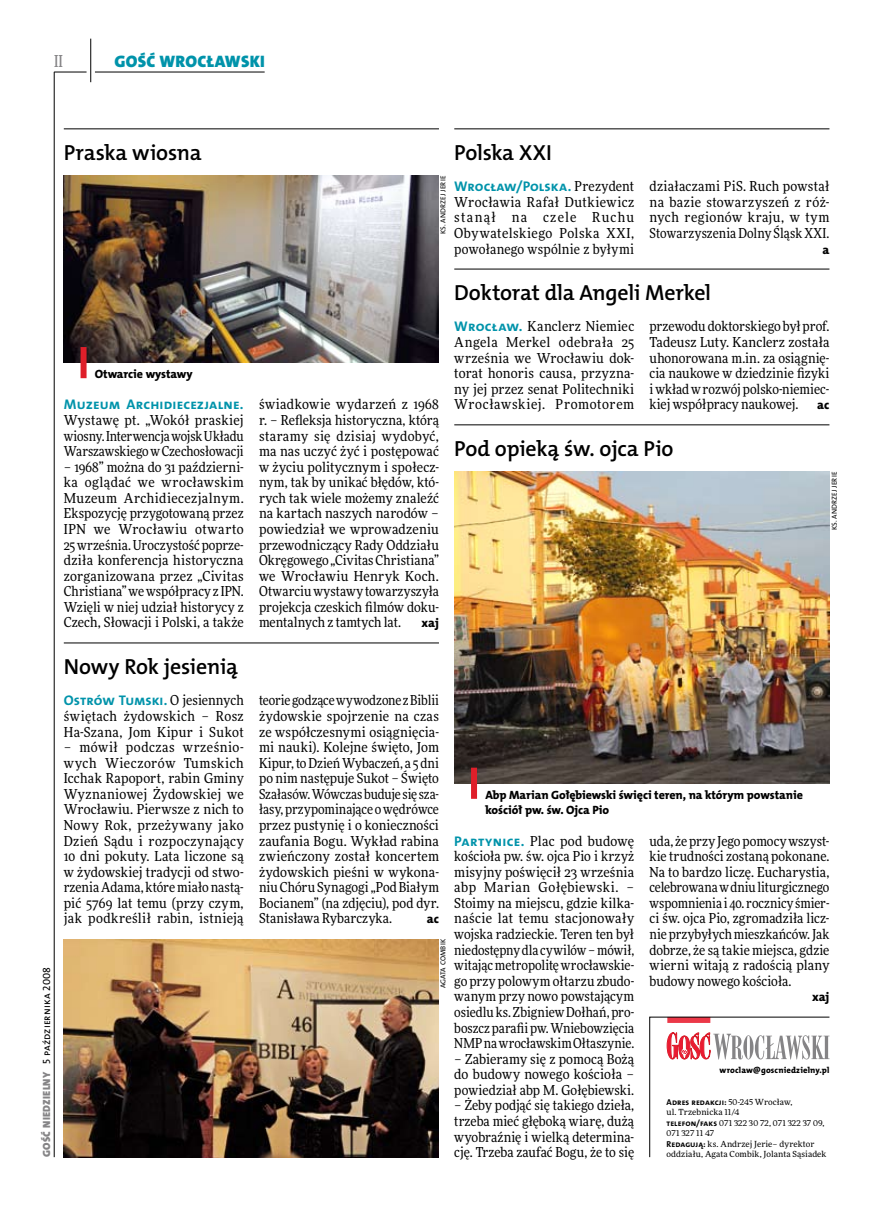
<style>
.page{position:relative;width:872px;height:1221px;background:#fff}
.page>*{position:absolute;margin:0;border:0;box-sizing:border-box;transform-origin:0 0}
.t1{font:21.9px "The Mix HP6 Se Bld";letter-spacing:-.01em;color:#000}
.t2{font:16.65px "The Mix HP9 Blk";letter-spacing:.02em;color:#0093aa}
.t3{font:500 16.5px "Freeday Narrow";color:#858486;scale:.9 1}
.t4{font:13.95px "The Mix HP7 Bld";letter-spacing:.005em;color:#0093aa}
.t5{font:13.8px/15.6px "Freeday Narrow News";letter-spacing:.01em;color:#000;text-align:justify}
.t6{font:12.45px "The Mix HP8 Ex Bld";color:#000}
.t7{font:12px/15.6px "The Mix HP8 Ex Bld";letter-spacing:-.005em;color:#000}
.t8{font:10.5px "The Mix HP5 Plain";letter-spacing:.01em;color:#000}
.t9{font:8.55px "The Mix HP7 Bld";letter-spacing:.005em;color:#000}
.t10{font:8.55px "The Mix HP8 Ex Bld";letter-spacing:.02em;color:#000}
.t11{font:8.4px/10.5px "Freeday News";letter-spacing:.01em;color:#000}
.t12{font:7.2px "The Mix HP5 Plain";letter-spacing:.025em;color:#000}
.s1{font-family:"Freeday Narrow News";font-size:13.8px;color:#000}
.s2{font-family:"The Mix HP9 Blk";color:#858486}
.s3{font-family:"The Mix HP7 Bld";font-size:13.95px;color:#0093aa}
.s4{font-family:"Freeday News";font-size:8.4px}
.s5{font-family:"The Mix HP7 Bld";font-size:8.55px}
</style>
<div class="page">
<hr style="left:54px;top:72px;width:1px;height:1085px;background:#000">
<hr style="left:90px;top:39px;width:1px;height:43px;background:#000">
<hr style="left:54px;top:72px;width:33px;height:1px;background:#000">
<hr style="left:95px;top:72px;width:170px;height:1px;background:#000">
<svg style="left:649px;top:1016px;width:181px;height:141px"></svg>
<hr style="left:454px;top:424px;width:375px;height:1px;background:#000">
<hr style="left:64px;top:129px;width:375px;height:1px;background:#000">
<hr style="left:64px;top:642px;width:375px;height:1px;background:#000">
<hr style="left:454px;top:129px;width:375px;height:1px;background:#000">
<hr style="left:454px;top:269px;width:375px;height:1px;background:#000">
<img style="left:64px;top:176px;width:375px;height:186px">
<div style="left:81px;top:347px;width:6px;height:31px;background:#df1f2a"></div>
<img style="left:454px;top:471px;width:375px;height:312px">
<img style="left:63px;top:939px;width:376px;height:217px">
<div style="left:471px;top:767px;width:6px;height:31px;background:#df1f2a"></div>
<p class="t3" style="left:54px;top:50px;width:11px">II</p>
<p class="t2" style="left:114px;top:50px;width:152px">GOŚĆ WROCŁAWSKI</p>
<h1 class="t1" style="left:64px;top:139px;width:139px">Praska wiosna</h1>
<p class="t7" style="left:95px;top:366px;width:99px">Otwarcie wystawy</p>
<p class="t4" style="left:64px;top:395px;width:181px">Muzeum Archidiecezjalne.</p>
<p class="t5" style="left:64px;top:412px;width:181px">Wystawę pt. „Wokół praskiej wiosny. Interwencja wojsk Układu Warszawskiego w Czechosłowacji</p>
<p class="t5" style="left:64px;top:459px;width:181px">– 1968” można do 31 październi&shy;ka oglądać we wrocławskim Muzeum Archidiecezjalnym.<br>Ekspozycję przygotowaną przez IPN we Wrocławiu otwarto 25 września. Uroczystość poprze&shy;dziła konferencja historyczna zorganizowana przez „Civitas Christiana” we współpracy z IPN.<br>Wzięli w niej udział historycy z Czech, Słowacji i Polski, a także</p>
<h1 class="t1" style="left:64px;top:652px;width:176px">Nowy Rok jesienią</h1>
<p class="t4" style="left:64px;top:691px;width:181px">Ostrów Tumski. <span class="s1">O jesiennych</span></p>
<p class="t5" style="left:64px;top:708px;width:181px">świętach żydowskich – Rosz<br>Ha-Szana, Jom Kipur i Sukot</p>
<p class="t5" style="left:64px;top:739px;width:181px">– mówił podczas wrześnio&shy;wych Wieczorów Tumskich Icchak Rapoport, rabin Gminy Wyznaniowej Żydowskiej we Wrocławiu. Pierwsze z nich to Nowy Rok, przeżywany jako Dzień Sądu i rozpoczynający 10 dni pokuty. Lata liczone są w żydowskiej tradycji od stwo&shy;rzenia Adama, które miało nastą&shy;pić 5769 lat temu (przy czym, jak podkreślił rabin, istnieją</p>
<p class="t8" style="left:40px;top:1156px;width:192px;rotate:-90deg"><span class="s2">GOŚĆ NIEDZIELNY</span> 5 października 2008</p>
<p class="t12" style="left:438px;top:234px;width:59px;rotate:-90deg">ks. Andrzej Jerie</p>
<p class="t5" style="left:259px;top:396px;width:181px">świadkowie wydarzeń z 1968 r. – Refleksja historyczna, którą staramy się dzisiaj wydobyć, ma nas uczyć żyć i postępować w życiu politycznym i społecz&shy;nym, tak by unikać błędów, któ&shy;rych tak wiele możemy znaleźć na kartach naszych narodów – powiedział we wprowadzeniu przewodniczący Rady Oddziału Okręgowego „Civitas Christiana” we Wrocławiu Henryk Koch.<br>Otwarciu wystawy towarzyszyła projekcja czeskich filmów doku&shy;mentalnych z tamtych lat.</p>
<p class="t6" style="left:421px;top:615px;width:19px">xaj</p>
<h1 class="t1" style="left:454px;top:139px;width:99px">Polska XXI</h1>
<p class="t4" style="left:454px;top:177px;width:181px">Wrocław/Polska. <span class="s1">Prezydent</span></p>
<p class="t5" style="left:454px;top:194px;width:181px">Wrocławia Rafał Dutkiewicz stanął na czele Ruchu Obywatelskiego Polska XXI, powołanego wspólnie z byłymi</p>
<p class="t5" style="left:649px;top:178px;width:181px">działaczami PiS. Ruch powstał na bazie stowarzyszeń z róż&shy;nych regionów kraju, w tym Stowarzyszenia Dolny Śląsk XXI.</p>
<p class="t6" style="left:822px;top:241px;width:8px">a</p>
<h1 class="t1" style="left:454px;top:279px;width:258px">Doktorat dla Angeli Merkel</h1>
<p class="t5" style="left:454px;top:318px;width:181px"><span class="s3">Wrocław.</span> Kanclerz Niemiec Angela Merkel odebrała 25 września we Wrocławiu dok&shy;torat honoris causa, przyzna&shy;ny jej przez senat Politechniki Wrocławskiej. Promotorem</p>
<p class="t5" style="left:649px;top:318px;width:181px">przewodu doktorskiego był prof.<br>Tadeusz Luty. Kanclerz została uhonorowana m.in. za osiągnię&shy;cia naukowe w dziedzinie fizyki i wkład w rozwój polsko-niemiec&shy;kiej współpracy naukowej.</p>
<p class="t6" style="left:817px;top:397px;width:14px">ac</p>
<h1 class="t1" style="left:454px;top:434px;width:221px">Pod opieką św. ojca Pio</h1>
<p class="t12" style="left:830px;top:529px;width:59px;rotate:-90deg">ks. Andrzej Jerie</p>
<p class="t5" style="left:259px;top:692px;width:181px">teorie godzące wywodzone zBiblii żydowskie spojrzenie na czas ze współczesnymi osiągnięcia&shy;mi nauki). Kolejne święto, Jom Kipur, to Dzień Wybaczeń, a 5 dni po nim następuje Sukot – Święto Szałasów. Wówczas buduje się sza&shy;łasy, przypominające owędrówce przez pustynię i o konieczności zaufania Bogu. Wykład rabina zwieńczony został koncertem żydowskich pieśni w wykona&shy;niu Chóru Synagogi „Pod Białym Bocianem” (na zdjęciu), pod dyr.<br>Stanisława Rybarczyka.</p>
<p class="t6" style="left:427px;top:911px;width:14px">ac</p>
<p class="t12" style="left:438px;top:988px;width:51px;rotate:-90deg">agata combik</p>
<p class="t7" style="left:485px;top:787px;width:319px">Abp Marian Gołębiewski święci teren, na którym powstanie kościół pw. św. Ojca Pio</p>
<p class="t5" style="left:454px;top:832px;width:181px"><span class="s3">Partynice.</span> Plac pod budowę kościoła pw. św. ojca Pio i krzyż misyjny poświęcił 23 września abp Marian Gołębiewski. – Stoimy na miejscu, gdzie kilka&shy;naście lat temu stacjonowały wojska radzieckie. Teren ten był niedostępny dla cywilów – mówił, witając metropolitę wrocławskie&shy;go przy polowym ołtarzu zbudo&shy;wanym przy nowo powstającym osiedlu ks. Zbigniew Dołhań, pro&shy;boszcz parafii pw. Wniebowzięcia NMP na wrocławskim Ołtaszynie.</p>
<p class="t5" style="left:454px;top:1050px;width:181px">– Zabieramy się z pomocą Bożą do budowy nowego kościoła – powiedział abp M. Gołębiewski.</p>
<p class="t5" style="left:454px;top:1097px;width:181px">– Żeby podjąć się takiego dzieła, trzeba mieć głęboką wiarę, dużą wyobraźnię i wielką determina&shy;cję. Trzeba zaufać Bogu, że to się</p>
<p class="t5" style="left:649px;top:832px;width:181px">uda, że przy Jego pomocy wszyst&shy;kie trudności zostaną pokonane.<br>Na to bardzo liczę. Eucharystia, celebrowana w dniu liturgicznego wspomnienia i 40. rocznicy śmier&shy;ci św. ojca Pio, zgromadziła licz&shy;nie przybyłych mieszkańców. Jak dobrze, że są takie miejsca, gdzie wierni witają z radością plany budowy nowego kościoła.</p>
<p class="t6" style="left:812px;top:989px;width:19px">xaj</p>
<p class="t10" style="left:719px;top:1064px;width:111px">wroclaw@goscniedzielny.pl</p>
<p class="t9" style="left:666px;top:1096px;width:127px">Adres redakcji: <span class="s4">50-245 Wrocław,</span></p>
<p class="t11" style="left:666px;top:1106px;width:161px">ul. Trzebnicka 11/4<br><span class="s5">telefon/faks</span> 071 322 30 72, 071 322 37 09,<br>071 327 11 47<br><span class="s5">Redagują:</span> ks. Andrzej Jerie– dyrektor oddziału, Agata Combik, Jolanta Sąsiadek</p>
</div>
